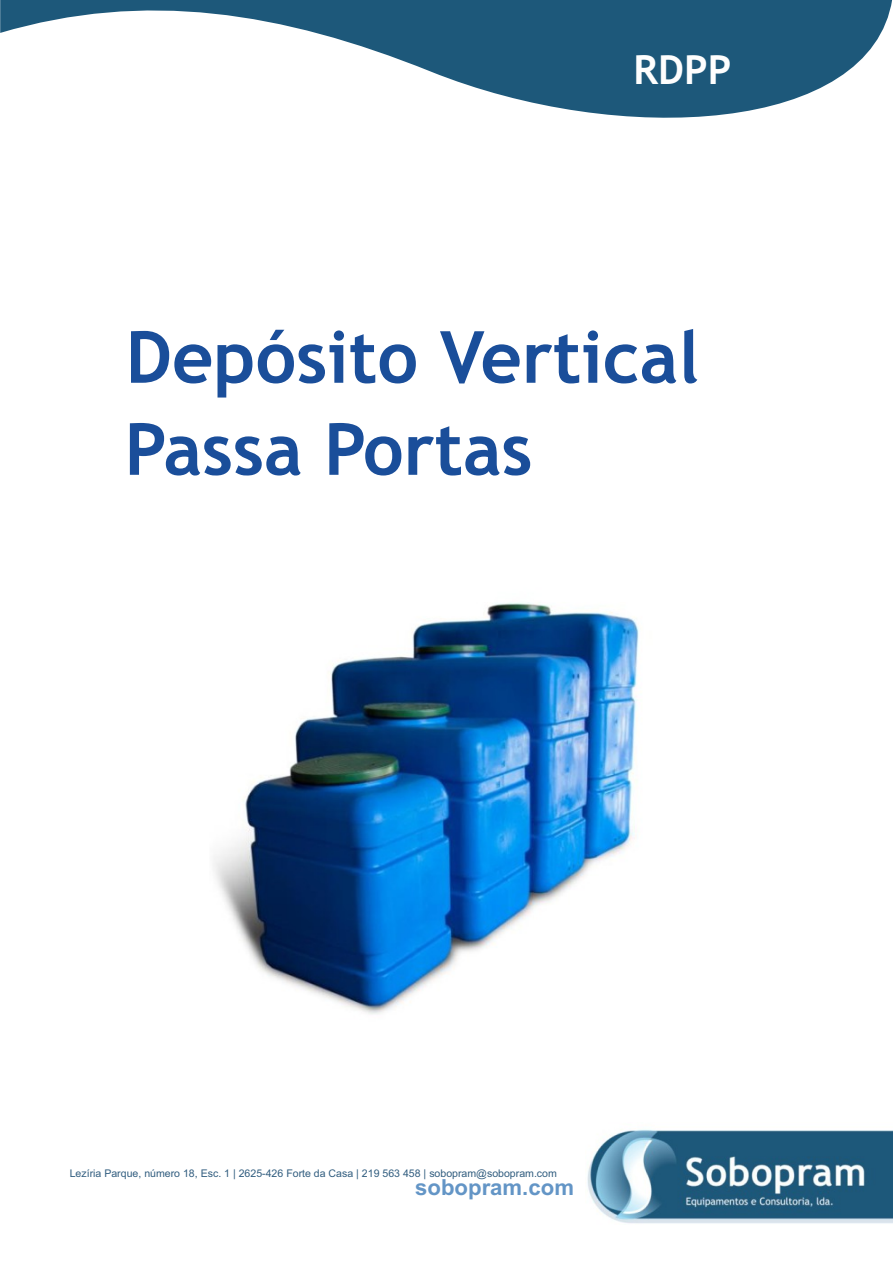
<style>
.page{position:relative;width:893px;height:1262px;background:#fff}
.page>*{position:absolute;margin:0;border:0;box-sizing:border-box;transform-origin:0 0}
.t1{font:700 72px/91.9px "Trebuchet MS";color:#1a4e9a}
.t2{font:700 40.05px "Trebuchet MS";color:#fefefe}
.t3{font:700 22.2px "Arial";color:#6395c6}
.t4{font:10.5px "Arial";color:#315d7f}
</style>
<div class="page">
<svg style="left:0;top:0;width:892px;height:118px;fill:#1d587a"></svg>
<img style="left:587px;top:1129px;width:306px;height:95px">
<img style="left:213px;top:602px;width:426px;height:412px">
<h2 class="t2" style="left:633px;top:54px;width:99px">RDPP</h2>
<h1 class="t1" style="left:125px;top:317px;width:576px">Depósito Vertical<br>Passa Portas</h1>
<p class="t4" style="left:70px;top:1169px;width:488px">Lezíria Parque, número 18, Esc. 1 | 2625-426 Forte da Casa | 219 563 458 | sobopram@sobopram.com</p>
<h3 class="t3" style="left:415px;top:1178px;width:160px">sobopram.com</h3>
</div>
